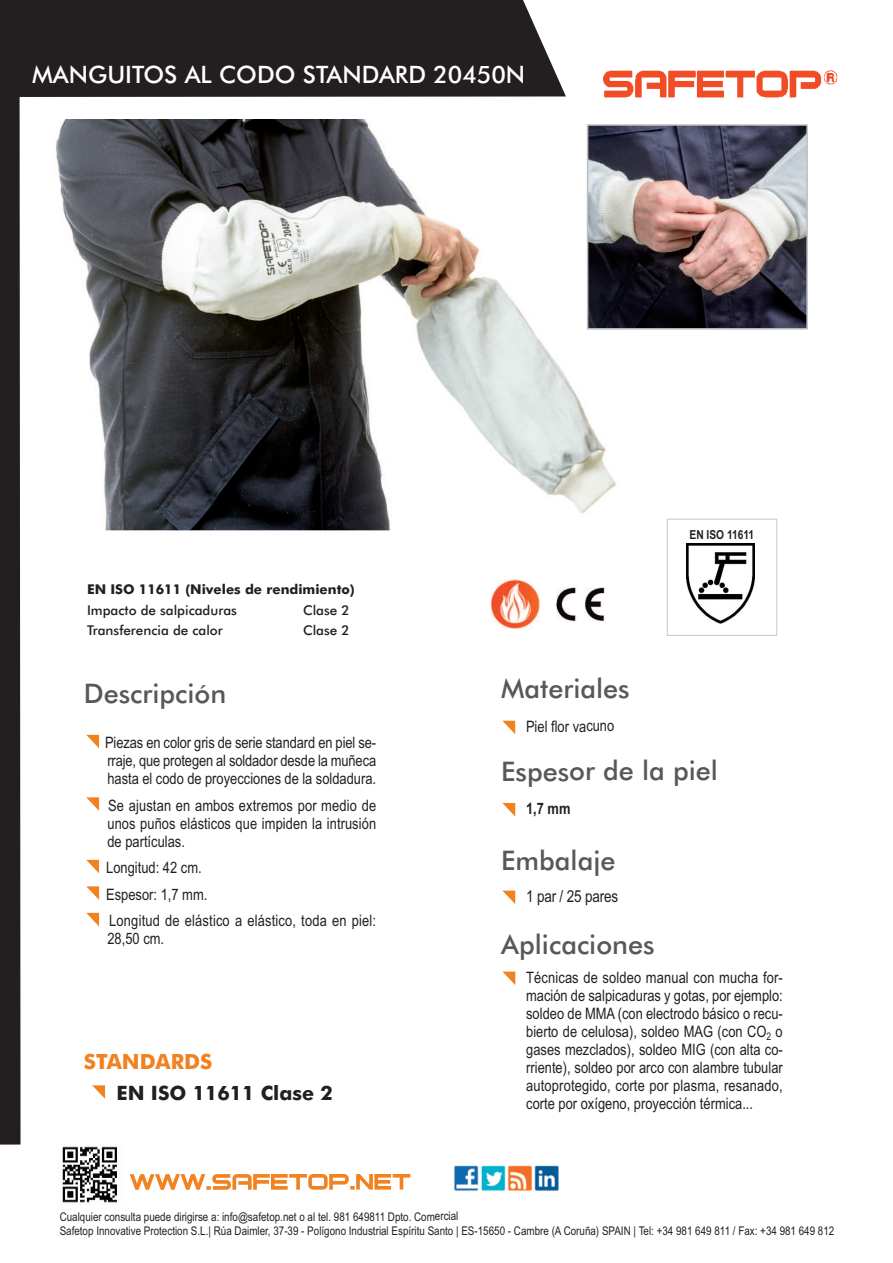
<style>
.page{position:relative;width:893px;height:1263px;background:#fff}
.page>*{position:absolute;margin:0;border:0;box-sizing:border-box;transform-origin:0 0}
.t1{font:500 27px "Futura BT";color:#57585a}
.t2{font:500 24px "Futura BT";color:#fff}
.t3{font:700 21px "Futura BT";color:#f28120}
.t4{font:700 19.8px "Futura BT";color:#231f20}
.t5{font:16.5px "Arial Narrow";letter-spacing:-.01em;color:#231f20}
.t6{font:15.75px/18px "Arial Narrow";color:#231f20;text-align:justify}
.t7{font:700 15.75px "Arial Narrow";color:#231f20}
.t8{font:500 13.5px "Futura BT";color:#231f20}
.t9{font:700 13.5px "Futura BT";color:#231f20}
.t10{font:700 12.45px "Arial Narrow";color:#231f20}
.t11{font:12px/14.2px "Arial Narrow";color:#231f20}
</style>
<div class="page">
<img style="left:55px;top:120px;width:561px;height:410px">
<img style="left:490px;top:579px;width:50px;height:51px">
<div style="left:21px;top:0;width:545px;height:97px;background:#231f20"></div>
<div style="left:0;top:0;width:21px;height:1144px;background:#231f20"></div>
<svg style="left:86px;top:735px;width:13px;height:13px"></svg>
<svg style="left:86px;top:797px;width:13px;height:14px"></svg>
<svg style="left:86px;top:860px;width:13px;height:13px"></svg>
<svg style="left:86px;top:886px;width:13px;height:14px"></svg>
<svg style="left:86px;top:913px;width:13px;height:13px"></svg>
<svg style="left:92px;top:1085px;width:13px;height:14px"></svg>
<svg style="left:502px;top:721px;width:13px;height:13px"></svg>
<svg style="left:502px;top:803px;width:13px;height:13px"></svg>
<svg style="left:502px;top:890px;width:13px;height:14px"></svg>
<svg style="left:502px;top:971px;width:13px;height:14px"></svg>
<svg style="left:130px;top:1174px;width:280px;height:16px"></svg>
<img style="left:62px;top:1146px;width:55px;height:57px">
<img style="left:454px;top:1165px;width:105px;height:26px">
<img style="left:555px;top:587px;width:51px;height:35px">
<div style="left:667px;top:519px;width:110px;height:117px;border:1px solid #c7c8ca"></div>
<img style="left:686px;top:544px;width:68px;height:79px">
<img style="left:590px;top:127px;width:215px;height:200px">
<div style="left:587px;top:124px;width:221px;height:206px;border:2px solid #bcbdc0"></div>
<img style="left:603px;top:70px;width:235px;height:28px">
<h2 class="t2" style="left:32px;top:60px;width:494px">MANGUITOS AL CODO STANDARD 20450N</h2>
<p class="t9" style="left:87px;top:582px;width:269px">EN ISO 11611 (Niveles de rendimiento)</p>
<p class="t8" style="left:87px;top:602px;width:151px">Impacto de salpicaduras</p>
<p class="t8" style="left:303px;top:602px;width:48px">Clase 2</p>
<p class="t8" style="left:87px;top:623px;width:137px">Transferencia de calor</p>
<p class="t8" style="left:303px;top:623px;width:48px">Clase 2</p>
<h1 class="t1" style="left:84px;top:677px;width:144px">Descripción</h1>
<h1 class="t1" style="left:501px;top:673px;width:130px">Materiales</h1>
<p class="t10" style="left:690px;top:528px;width:66px">EN ISO 11611</p>
<p class="t6" style="left:105px;top:734px;width:273px">Piezas en color gris de serie standard en piel se&shy;rraje, que protegen al soldador desde la muñeca hasta el codo de proyecciones de la soldadura.</p>
<p class="t6" style="left:107px;top:796px;width:270px">Se ajustan en ambos extremos por medio de unos puños elásticos que impiden la intrusión de partículas.</p>
<p class="t6" style="left:106px;top:855px;width:271px;line-height:26.5px;text-align:left">Longitud: 42 cm.<br>Espesor: 1,7 mm.<br>Longitud de elástico a elástico, toda en piel:</p>
<p class="t6" style="left:107px;top:930px;width:58px">28,50 cm.</p>
<h3 class="t3" style="left:84px;top:1050px;width:130px">STANDARDS</h3>
<p class="t4" style="left:117px;top:1082px;width:218px">EN ISO 11611 Clase 2</p>
<p class="t6" style="left:526px;top:717px;width:90px">Piel flor vacuno</p>
<h1 class="t1" style="left:501px;top:755px;width:218px">Espesor de la piel</h1>
<p class="t7" style="left:526px;top:799px;width:46px">1,7 mm</p>
<h1 class="t1" style="left:501px;top:845px;width:116px">Embalaje</h1>
<p class="t5" style="left:526px;top:886px;width:94px">1 par / 25 pares</p>
<h1 class="t1" style="left:501px;top:929px;width:155px">Aplicaciones</h1>
<p class="t6" style="left:526px;top:968px;width:258px">Técnicas de soldeo manual con mucha for&shy;mación de salpicaduras y gotas, por ejemplo: soldeo de MMA (con electrodo básico o recu&shy;bierto de celulosa), soldeo MAG (con CO<sub>2</sub> o gases mezclados), soldeo MIG (con alta co&shy;rriente), soldeo por arco con alambre tubular autoprotegido, corte por plasma, resanado, corte por oxígeno, proyección térmica...</p>
<p class="t11" style="left:60px;top:1209px;width:776px">Cualquier consulta puede dirigirse a: info@safetop.net o al tel. 981 649811 Dpto. Comercial<br>Safetop Innovative Protection S.L.| Rúa Daimler, 37-39 - Polígono Industrial Espíritu Santo | ES-15650 - Cambre (A Coruña) SPAIN | Tel: +34 981 649 811 / Fax: +34 981 649 812</p>
</div>
